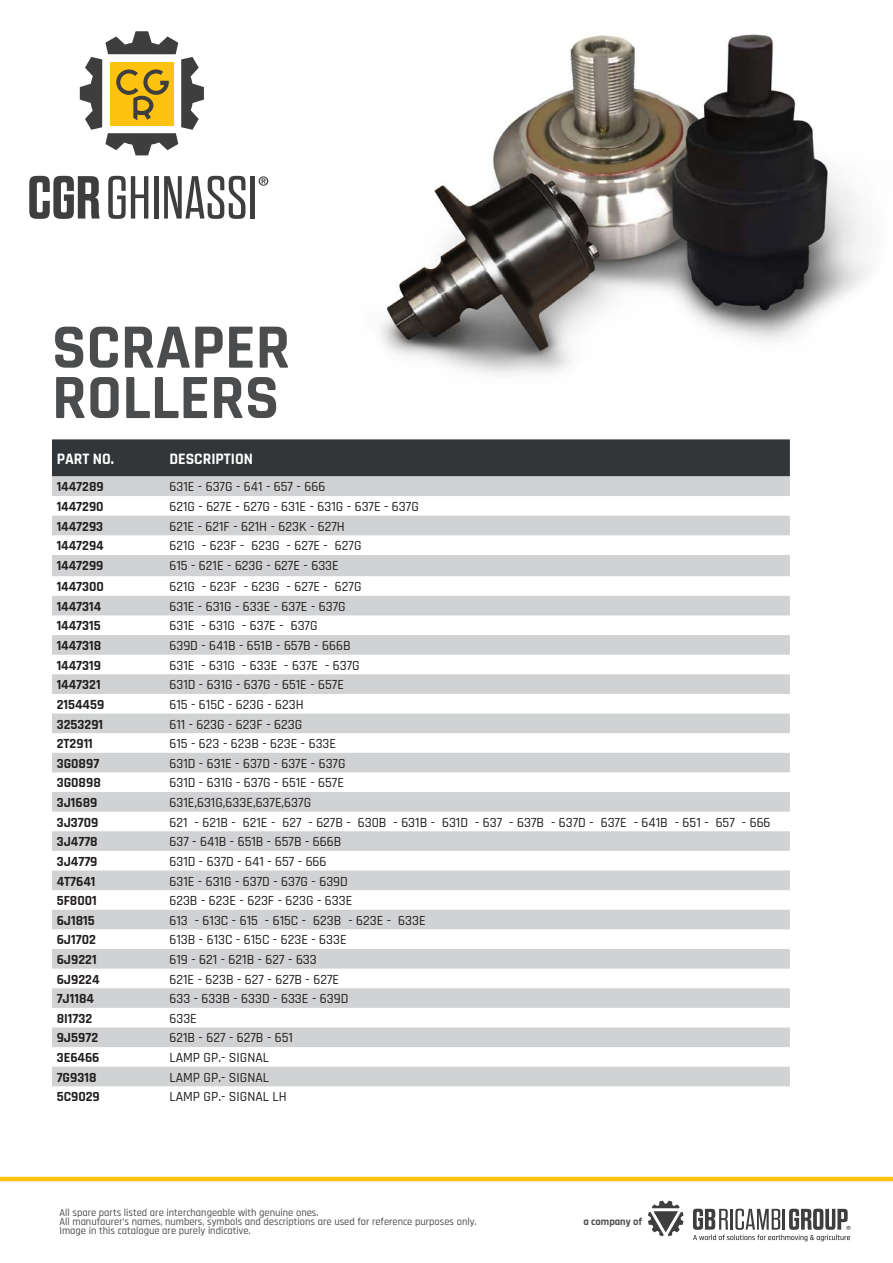
<style>
.page{position:relative;width:893px;height:1263px;background:#fff}
.page>*{position:absolute;margin:0;border:0;box-sizing:border-box;transform-origin:0 0}
.t1{font:700 63.75px "Rajdhani";color:#4b4c4d}
.t2{font:700 15.75px "Rajdhani";color:#fff}
.t3{font:500 13.8px "Rajdhani";color:#231f20}
.t4{font:700 13.8px "Rajdhani";color:#231f20}
.t5{font:500 10.5px/9px "Rajdhani";color:#4b4c4d}
.t6{font:700 10.5px "Rajdhani";color:#4b4c4d}
</style>
<div class="page">
<img style="left:245px;top:34px;width:625px;height:340px">
<svg style="left:693px;top:1209px;width:157px;height:32px"></svg>
<svg style="left:648px;top:1200px;width:35px;height:36px"></svg>
<hr style="left:0;top:1177px;width:893px;height:4px;background:#fec210">
<svg style="left:80px;top:31px;width:124px;height:124px"></svg>
<svg style="left:29px;top:176px;width:71px;height:43px"></svg>
<svg style="left:108px;top:176px;width:40px;height:43px"></svg>
<div style="left:154px;top:176px;width:5px;height:43px;background:#3e3e3f"></div>
<svg style="left:164px;top:176px;width:81px;height:43px"></svg>
<hr style="left:250px;top:176px;width:4px;height:43px;background:#3e3e3f">
<svg style="left:259px;top:176px;width:9px;height:10px"></svg>
<div style="left:52px;top:439px;width:738px;height:37px;background:#333638"></div>
<svg style="left:52px;top:476px;width:738px;height:610px;fill:#d5d6d7"></svg>
<p class="t1" style="left:52px;top:308px;width:240px">SCRAPER</p>
<p class="t1" style="left:52px;top:359px;width:229px">ROLLERS</p>
<p class="t2" style="left:57px;top:449px;width:59px">PART NO.</p>
<p class="t2" style="left:169px;top:449px;width:85px">DESCRIPTION</p>
<p class="t4" style="left:57px;top:479px;width:49px">1447289</p>
<p class="t3" style="left:169px;top:479px;width:157px">631E - 637G - 641 - 657 - 666</p>
<p class="t4" style="left:57px;top:498px;width:48px">1447290</p>
<p class="t3" style="left:169px;top:499px;width:251px">621G - 627E - 627G - 631E - 631G - 637E - 637G</p>
<p class="t4" style="left:57px;top:518px;width:48px">1447293</p>
<p class="t3" style="left:169px;top:518px;width:177px">621E - 621F - 621H - 623K - 627H</p>
<p class="t4" style="left:57px;top:537px;width:49px">1447294</p>
<p class="t3" style="left:169px;top:538px;width:194px">621G - 623F - 623G - 627E - 627G</p>
<p class="t4" style="left:57px;top:557px;width:48px">1447299</p>
<p class="t3" style="left:169px;top:557px;width:171px">615 - 621E - 623G - 627E - 633E</p>
<p class="t4" style="left:57px;top:578px;width:49px">1447300</p>
<p class="t3" style="left:169px;top:579px;width:194px">621G - 623F - 623G - 627E - 627G</p>
<p class="t4" style="left:57px;top:598px;width:46px">1447314</p>
<p class="t3" style="left:169px;top:598px;width:178px">631E - 631G - 633E - 637E - 637G</p>
<p class="t4" style="left:57px;top:618px;width:46px">1447315</p>
<p class="t3" style="left:169px;top:618px;width:150px">631E - 631G - 637E - 637G</p>
<p class="t4" style="left:57px;top:637px;width:46px">1447318</p>
<p class="t3" style="left:169px;top:638px;width:183px">639D - 641B - 651B - 657B - 666B</p>
<p class="t4" style="left:57px;top:657px;width:46px">1447319</p>
<p class="t3" style="left:169px;top:657px;width:192px">631E - 631G - 633E - 637E - 637G</p>
<p class="t4" style="left:57px;top:676px;width:45px">1447321</p>
<p class="t3" style="left:169px;top:677px;width:176px">631D - 631G - 637G - 651E - 657E</p>
<p class="t4" style="left:57px;top:696px;width:49px">2154459</p>
<p class="t3" style="left:169px;top:696px;width:136px">615 - 615C - 623G - 623H</p>
<p class="t4" style="left:57px;top:716px;width:48px">3253291</p>
<p class="t3" style="left:169px;top:716px;width:134px">611 - 623G - 623F - 623G</p>
<p class="t4" style="left:57px;top:735px;width:38px">2T2911</p>
<p class="t3" style="left:169px;top:736px;width:168px">615 - 623 - 623B - 623E - 633E</p>
<p class="t4" style="left:57px;top:755px;width:44px">3G0897</p>
<p class="t3" style="left:169px;top:755px;width:178px">631D - 631E - 637D - 637E - 637G</p>
<p class="t4" style="left:57px;top:774px;width:46px">3G0898</p>
<p class="t3" style="left:169px;top:775px;width:176px">631D - 631G - 637G - 651E - 657E</p>
<p class="t4" style="left:57px;top:794px;width:42px">3J1689</p>
<p class="t3" style="left:169px;top:795px;width:143px">631E,631G,633E,637E,637G</p>
<p class="t4" style="left:57px;top:814px;width:43px">3J3709</p>
<p class="t3" style="left:169px;top:814px;width:603px">621 - 621B - 621E - 627 - 627B - 630B - 631B - 631D - 637 - 637B - 637D - 637E - 641B - 651 - 657 - 666</p>
<p class="t4" style="left:57px;top:833px;width:43px">3J4778</p>
<p class="t3" style="left:169px;top:834px;width:173px">637 - 641B - 651B - 657B - 666B</p>
<p class="t4" style="left:57px;top:853px;width:42px">3J4779</p>
<p class="t3" style="left:169px;top:853px;width:159px">631D - 637D - 641 - 657 - 666</p>
<p class="t4" style="left:57px;top:873px;width:40px">4T7641</p>
<p class="t3" style="left:169px;top:873px;width:180px">631E - 631G - 637D - 637G - 639D</p>
<p class="t4" style="left:57px;top:892px;width:42px">5F8001</p>
<p class="t3" style="left:169px;top:893px;width:184px">623B - 623E - 623F - 623G - 633E</p>
<p class="t4" style="left:57px;top:912px;width:40px">6J1815</p>
<p class="t3" style="left:169px;top:912px;width:258px">613 - 613C - 615 - 615C - 623B - 623E - 633E</p>
<p class="t4" style="left:57px;top:931px;width:41px">6J1702</p>
<p class="t3" style="left:169px;top:932px;width:179px">613B - 613C - 615C - 623E - 633E</p>
<p class="t4" style="left:57px;top:951px;width:41px">6J9221</p>
<p class="t3" style="left:169px;top:951px;width:149px">619 - 621 - 621B - 627 - 633</p>
<p class="t4" style="left:57px;top:971px;width:44px">6J9224</p>
<p class="t3" style="left:169px;top:971px;width:171px">621E - 623B - 627 - 627B - 627E</p>
<p class="t4" style="left:57px;top:990px;width:39px">7J1184</p>
<p class="t3" style="left:169px;top:991px;width:180px">633 - 633B - 633D - 633E - 639D</p>
<p class="t4" style="left:57px;top:1010px;width:37px">8I1732</p>
<p class="t3" style="left:169px;top:1010px;width:29px">633E</p>
<p class="t4" style="left:57px;top:1030px;width:43px">9J5972</p>
<p class="t3" style="left:169px;top:1030px;width:125px">621B - 627 - 627B - 651</p>
<p class="t4" style="left:57px;top:1049px;width:44px">3E6466</p>
<p class="t3" style="left:169px;top:1050px;width:101px">LAMP GP.- SIGNAL</p>
<p class="t4" style="left:57px;top:1069px;width:41px">7G9318</p>
<p class="t3" style="left:169px;top:1069px;width:101px">LAMP GP.- SIGNAL</p>
<p class="t4" style="left:57px;top:1088px;width:45px">5C9029</p>
<p class="t3" style="left:169px;top:1089px;width:119px">LAMP GP.- SIGNAL LH</p>
<p class="t5" style="left:60px;top:1208px;width:260px">All spare parts listed are interchangeable with genuine ones.</p>
<p class="t5" style="left:60px;top:1217px;width:419px">All manufaurer’s names, numbers, symbols and descriptions are used for reference purposes only.<br>Image in this catalogue are purely indicative.</p>
<p class="t6" style="left:583px;top:1215px;width:60px">a company of</p>
</div>
